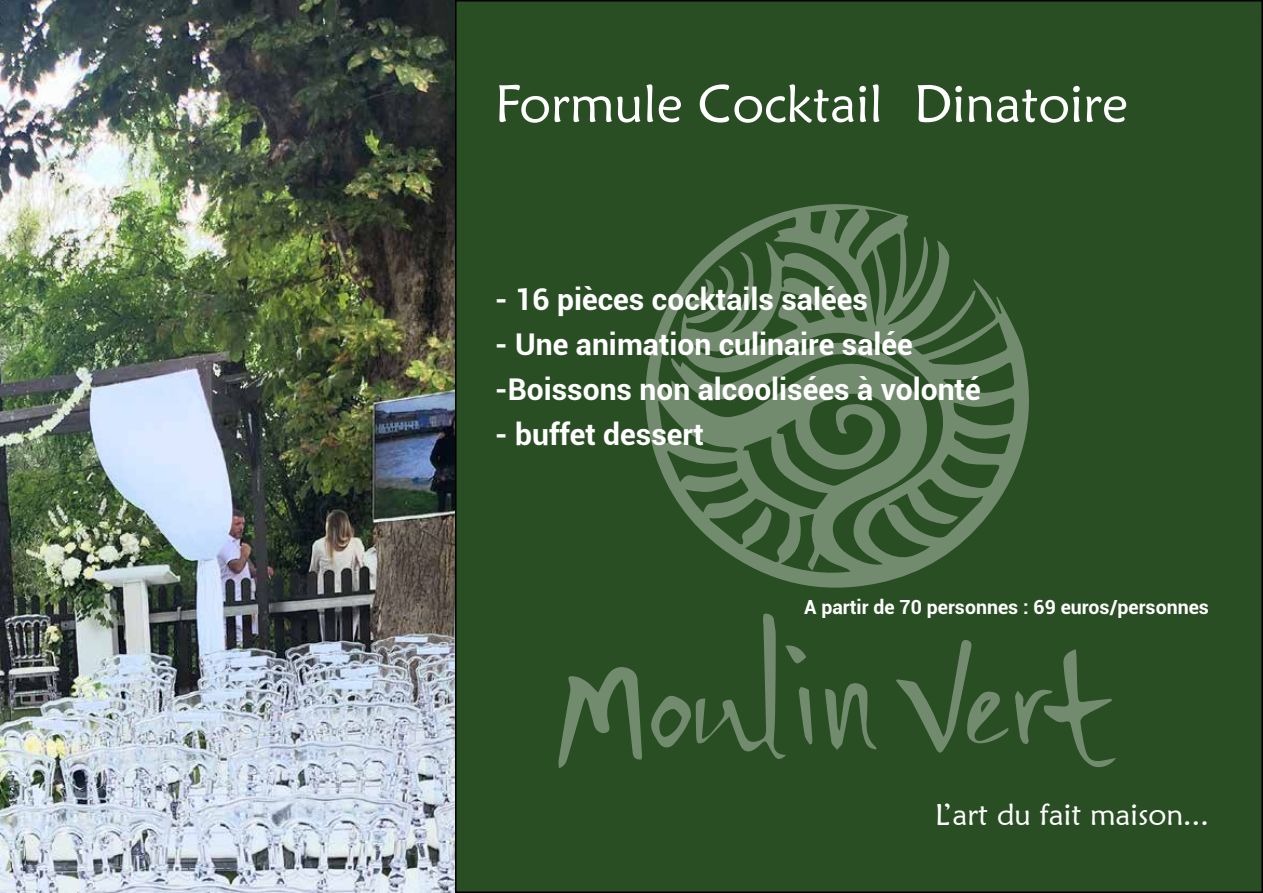
<style>
.page{position:relative;width:1263px;height:893px;background:#fff}
.page>*{position:absolute;margin:0;border:0;box-sizing:border-box;transform-origin:0 0}
.t1{font:52.5px "Maiandra GD";color:#fff}
.t2{font:700 30px/45px "Roboto";color:#fff}
.t3{font:30px "Maiandra GD";color:#fff}
.t4{font:700 19.5px "Roboto";color:#fff}
</style>
<div class="page">
<img style="left:0;top:0;width:455px;height:893px">
<div style="left:456px;top:1px;width:806px;height:891px;background:#294e23"></div>
<svg style="left:1262px;top:83px;width:1px;height:65px"></svg>
<svg style="left:558px;top:667px;width:84px;height:101px"></svg>
<svg style="left:825px;top:683px;width:52px;height:67px"></svg>
<svg style="left:896px;top:640px;width:112px;height:113px"></svg>
<svg style="left:1015px;top:649px;width:101px;height:118px"></svg>
<svg style="left:651px;top:613px;width:161px;height:146px"></svg>
<svg style="left:645px;top:204px;width:384px;height:384px"></svg>
<svg style="left:671px;top:341px;width:246px;height:59px"></svg>
<svg style="left:685px;top:279px;width:29px;height:30px"></svg>
<h1 class="t1" style="left:495px;top:72px;width:635px">Formule Cocktail Dinatoire</h1>
<p class="t2" style="left:495px;top:276px;width:375px">- 16 pièces cocktails salées</p>
<p class="t2" style="left:495px;top:321px;width:488px">- Une animation culinaire salée -Boissons non alcoolisées à volonté</p>
<p class="t2" style="left:495px;top:411px;width:211px">- buffet dessert</p>
<p class="t4" style="left:804px;top:593px;width:406px">A partir de 70 personnes : 69 euros/personnes</p>
<p class="t3" style="left:935px;top:796px;width:275px">L’art du fait maison...</p>
</div>
